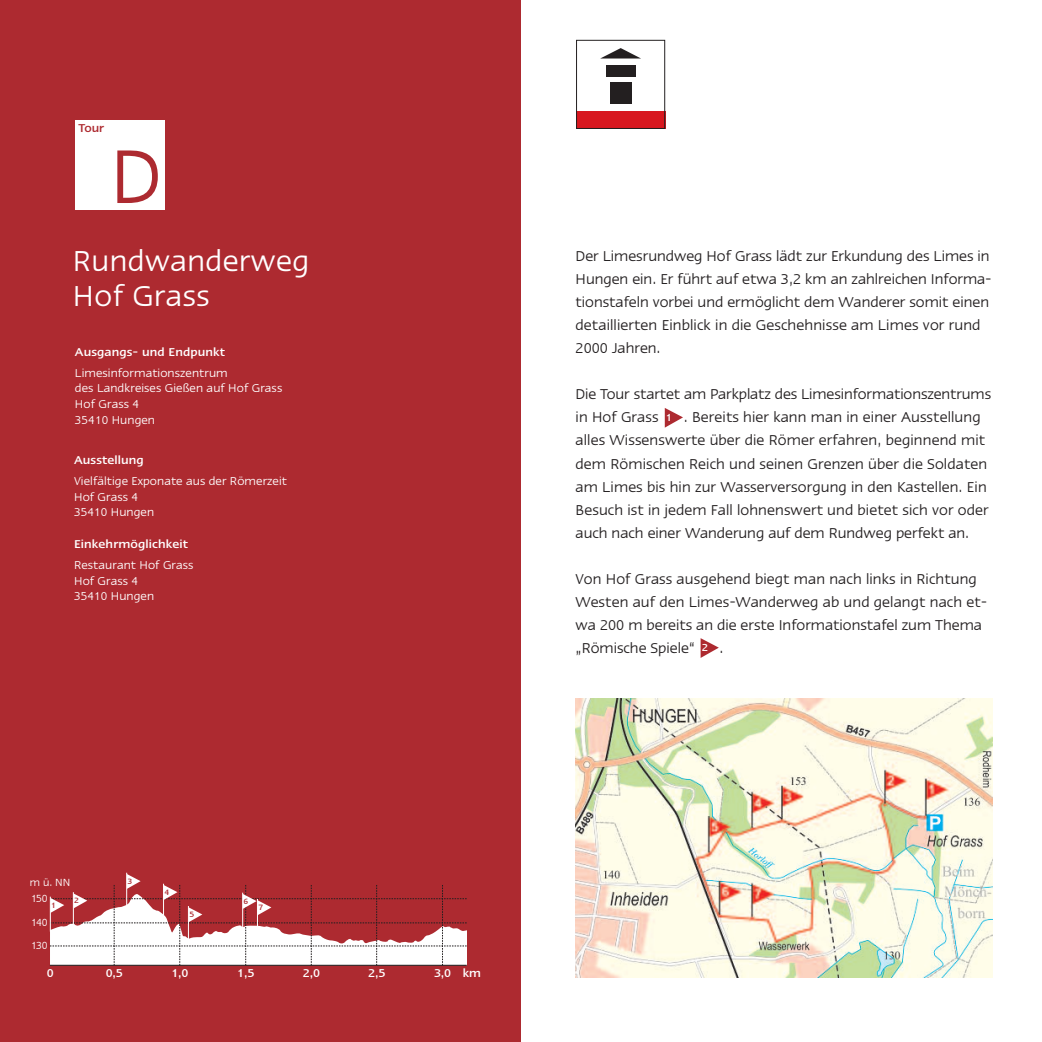
<style>
.page{position:relative;width:1042px;height:1042px;background:#fff}
.page>*{position:absolute;margin:0;border:0;box-sizing:border-box;transform-origin:0 0}
.t1{font:87.5px "Linotype Ergo";color:#ad2a30}
.t2{font:33.25px/35px "Linotype Ergo";letter-spacing:.015em;color:#fff}
.t3{font:16.45px/23.1px "Linotype Ergo";letter-spacing:.005em;color:#231f20}
.t4{font:13.12px/15.8px "Linotype Ergo";letter-spacing:.005em;color:#fff}
.t5{font:500 13.12px "Linotype Ergo";letter-spacing:.005em;color:#fff}
.t6{font:500 13.12px "Linotype Ergo";color:#ad2a30}
.t7{font:11.9px "Linotype Ergo";color:#fff}
.t8{font:500 11.72px "Linotype Ergo";color:#fff}
.t9{font:500 8.92px "Linotype Ergo";color:#ad2a30}
</style>
<div class="page">
<div style="left:0;top:0;width:521px;height:1042px;background:#ad2a30"></div>
<div style="left:576px;top:111px;width:89px;height:18px;background:#d8171f"></div>
<div style="left:576px;top:40px;width:89px;height:89px;border:1px solid #231f20"></div>
<div style="left:610px;top:82px;width:21px;height:21px;background:#231f20"></div>
<div style="left:606px;top:65px;width:29px;height:12px;background:#231f20"></div>
<svg style="left:600px;top:48px;width:41px;height:11px"></svg>
<div style="left:76px;top:121px;width:89px;height:89px;background:#fff"></div>
<img style="left:575px;top:699px;width:417px;height:278px">
<hr style="left:50px;top:965px;width:417px;height:1px;background:#231f20">
<hr style="left:126px;top:872px;width:1px;height:35px;background:#fff">
<svg style="left:50px;top:874px;width:417px;height:91px"></svg>
<hr style="left:257px;top:899px;width:1px;height:35px;background:#fff">
<svg style="left:665px;top:408px;width:18px;height:20px"></svg>
<svg style="left:700px;top:638px;width:19px;height:20px"></svg>
<p class="t6" style="left:78px;top:123px;width:27px">Tour</p>
<h1 class="t1" style="left:110px;top:145px;width:54px">D</h1>
<h2 class="t2" style="left:73px;top:245px;width:238px">Rundwanderweg<br>Hof Grass</h2>
<p class="t5" style="left:75px;top:347px;width:152px">Ausgangs- und Endpunkt</p>
<p class="t4" style="left:75px;top:366px;width:209px">Limesinformationszentrum<br>des Landkreises Gießen auf Hof Grass<br>Hof Grass 4<br>35410 Hungen</p>
<p class="t5" style="left:74px;top:455px;width:71px">Ausstellung</p>
<p class="t4" style="left:74px;top:474px;width:214px">Vielfältige Exponate aus der Römerzeit<br>Hof Grass 4<br>35410 Hungen</p>
<p class="t5" style="left:74px;top:539px;width:115px">Einkehrmöglichkeit</p>
<p class="t4" style="left:74px;top:558px;width:121px">Restaurant Hof Grass<br>Hof Grass 4<br>35410 Hungen</p>
<p class="t7" style="left:30px;top:878px;width:42px">m ü. NN</p>
<p class="t9" style="left:51px;top:902px;width:6px">1</p>
<p class="t7" style="left:31px;top:894px;width:18px">150</p>
<p class="t9" style="left:74px;top:897px;width:6px">2</p>
<p class="t7" style="left:31px;top:918px;width:18px">140</p>
<p class="t7" style="left:31px;top:941px;width:18px">130</p>
<p class="t9" style="left:128px;top:878px;width:6px">3</p>
<p class="t9" style="left:164px;top:889px;width:6px">4</p>
<p class="t9" style="left:189px;top:911px;width:6px">5</p>
<p class="t9" style="left:244px;top:898px;width:6px">6</p>
<p class="t9" style="left:258px;top:904px;width:6px">7</p>
<p class="t5" style="left:47px;top:968px;width:8px">0</p>
<p class="t5" style="left:106px;top:968px;width:19px">0,5</p>
<p class="t5" style="left:171px;top:968px;width:19px">1,0</p>
<p class="t5" style="left:237px;top:968px;width:19px">1,5</p>
<p class="t5" style="left:303px;top:968px;width:19px">2,0</p>
<p class="t5" style="left:368px;top:968px;width:19px">2,5</p>
<p class="t5" style="left:434px;top:968px;width:48px">3,0 km</p>
<p class="t3" style="left:575px;top:245px;width:418px">Der Limesrundweg Hof Grass lädt zur Erkundung des Limes in Hungen ein. Er führt auf etwa 3,2 km an zahlreichen Informa&shy;tionstafeln vorbei und ermöglicht dem Wanderer somit einen detaillierten Einblick in die Geschehnisse am Limes vor rund 2000 Jahren.</p>
<p class="t3" style="left:575px;top:384px;width:417px">Die Tour startet am Parkplatz des Limesinformationszentrums in Hof Grass</p>
<p class="t3" style="left:575px;top:407px;width:414px;text-indent:108px">. Bereits hier kann man in einer Ausstellung alles Wissenswerte über die Römer erfahren, beginnend mit dem Römischen Reich und seinen Grenzen über die Soldaten am Limes bis hin zur Wasserversorgung in den Kastellen. Ein Besuch ist in jedem Fall lohnenswert und bietet sich vor oder auch nach einer Wanderung auf dem Rundweg perfekt an.</p>
<p class="t3" style="left:575px;top:569px;width:413px">Von Hof Grass ausgehend biegt man nach links in Richtung Westen auf den Limes-Wanderweg ab und gelangt nach et&shy;wa 200 m bereits an die erste Informationstafel zum Thema „Römische Spiele“</p>
<p class="t8" style="left:666px;top:413px;width:8px">1</p>
<p class="t8" style="left:702px;top:643px;width:8px">2</p>
<p class="t3" style="left:719px;top:638px;width:6px">.</p>
</div>
